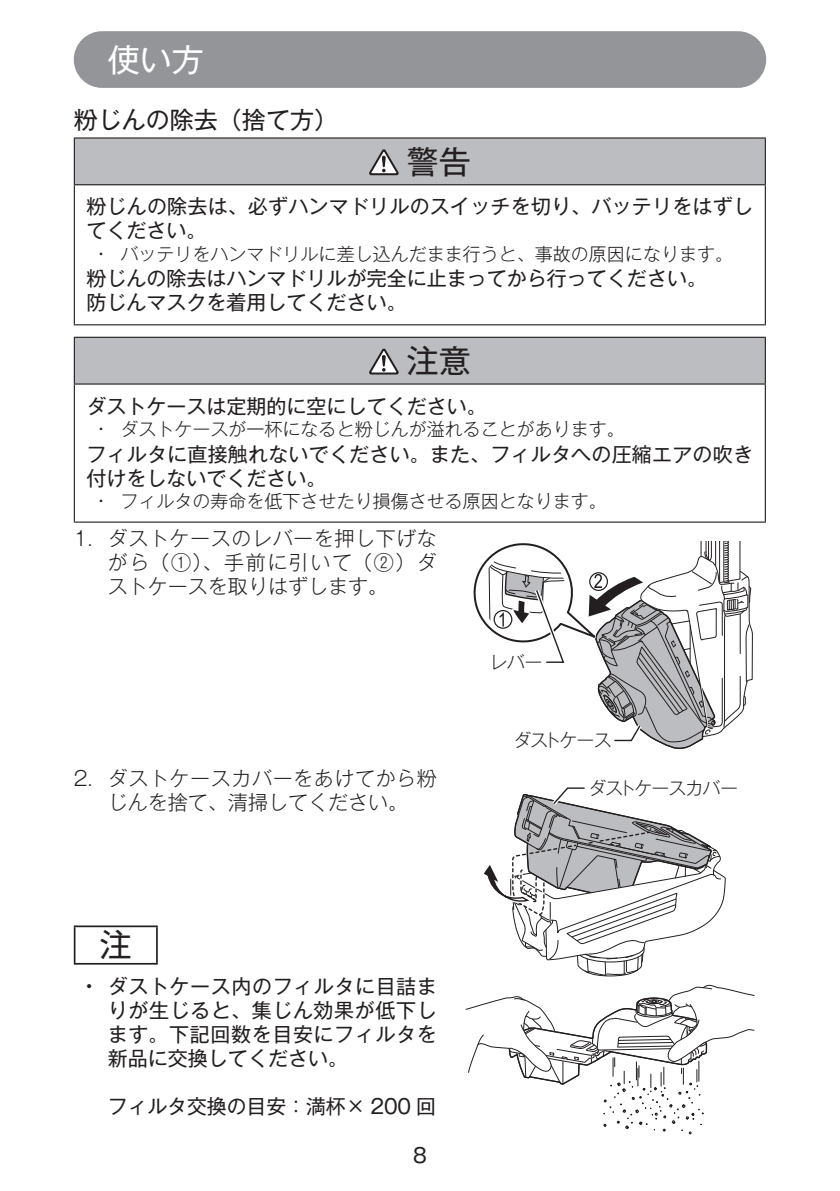
<style>
.page{position:relative;width:840px;height:1191px;background:#fff}
.page>*{position:absolute;margin:0;border:0;box-sizing:border-box;transform-origin:0 0}
.t1{font:32px "Gothic MB101 Pro";color:#231f20}
.t2{font:32px "Gothic MB101 Pro";color:#fff}
.t3{font:24px "Gothic MB101 Pro";color:#231f20}
.t4{font:20px/24px "Gothic MB101 Pro";color:#231f20}
.t5{font:300 20px/24px "Gothic MB101 Pro";letter-spacing:.03em;color:#231f20;text-align:justify}
.t6{font:300 18px "Gothic MB101 Pro";color:#231f20}
.t7{font:300 18px "Gothic MB101 Pro";letter-spacing:-.06em;color:#231f20}
.s1{font-weight:500}
</style>
<div class="page">
<div style="left:74px;top:31px;width:691px;height:57px;background:#939598;border-radius:28px"></div>
<div style="left:74px;top:138px;width:690px;height:47px;background:#bcbdc0"></div>
<hr style="left:74px;top:185px;width:1px;height:139px;background:#231f20">
<hr style="left:764px;top:185px;width:1px;height:139px;background:#231f20">
<hr style="left:74px;top:137px;width:691px;height:2px;background:#231f20">
<hr style="left:74px;top:139px;width:1px;height:45px;background:#231f20">
<hr style="left:764px;top:139px;width:1px;height:45px;background:#231f20">
<hr style="left:74px;top:184px;width:691px;height:1px;background:#231f20">
<hr style="left:74px;top:324px;width:691px;height:1px;background:#231f20">
<svg style="left:369px;top:149px;width:29px;height:26px"></svg>
<div style="left:74px;top:337px;width:690px;height:47px;background:#bcbdc0"></div>
<hr style="left:74px;top:384px;width:1px;height:137px;background:#231f20">
<hr style="left:764px;top:384px;width:1px;height:137px;background:#231f20">
<hr style="left:74px;top:337px;width:691px;height:1px;background:#231f20">
<hr style="left:74px;top:338px;width:1px;height:45px;background:#231f20">
<hr style="left:764px;top:338px;width:1px;height:45px;background:#231f20">
<hr style="left:74px;top:383px;width:691px;height:1px;background:#231f20">
<hr style="left:74px;top:521px;width:691px;height:1px;background:#231f20">
<svg style="left:369px;top:349px;width:29px;height:26px"></svg>
<hr style="left:74px;top:925px;width:84px;height:2px;background:#231f20">
<hr style="left:74px;top:927px;width:1px;height:36px;background:#231f20">
<hr style="left:156px;top:927px;width:2px;height:36px;background:#231f20">
<hr style="left:74px;top:963px;width:84px;height:1px;background:#231f20">
<svg style="left:473px;top:541px;width:279px;height:208px"></svg>
<div style="left:493px;top:610px;width:19px;height:19px;border:1px solid #231f20;border-radius:50%"></div>
<svg style="left:465px;top:787px;width:289px;height:347px"></svg>
<h1 class="t2" style="left:108px;top:33px;width:97px">使い方</h1>
<p class="t3" style="left:74px;top:100px;width:265px">粉じんの除去（捨て方）</p>
<h1 class="t1" style="left:406px;top:135px;width:65px">警告</h1>
<p class="t4" style="left:86px;top:192px;width:668px">粉じんの除去は、必ずハンマドリルのスイッチを切り、バッテリをはずしてください。</p>
<p class="t6" style="left:98px;top:239px;width:636px">• バッテリをハンマドリルに差し込んだまま行うと、事故の原因になります。</p>
<p class="t4" style="left:86px;top:264px;width:621px">粉じんの除去はハンマドリルが完全に止まってから行ってください。防じんマスクを着用してください。</p>
<h1 class="t1" style="left:406px;top:334px;width:65px">注意</h1>
<p class="t4" style="left:86px;top:391px;width:401px">ダストケースは定期的に空にしてください。</p>
<p class="t6" style="left:98px;top:414px;width:528px">• ダストケースが一杯になると粉じんが溢れることがあります。</p>
<p class="t4" style="left:86px;top:439px;width:668px">フィルタに直接触れないでください。また、フィルタへの圧縮エアの吹き付けをしないでください。</p>
<p class="t6" style="left:98px;top:486px;width:510px">• フィルタの寿命を低下させたり損傷させる原因となります。</p>
<p class="t5" style="left:108px;top:523px;width:330px;text-indent:-34px">1. ダストケースのレバーを押し下げながら（①）、手前に引いて（②）ダストケースを取りはずします。</p>
<p class="t5" style="left:74px;top:763px;width:364px;text-align:center">2. ダストケースカバーをあけてから粉じんを捨て、清掃してください。</p>
<h1 class="t1" style="left:100px;top:918px;width:33px">注</h1>
<p class="t4" style="left:108px;top:971px;width:330px;text-align:justify;text-indent:-23px"><span class="s1">•</span> ダストケース内のフィルタに目詰まりが生じると、集じん効果が低下します。下記回数を目安にフィルタを新品に交換してください。</p>
<p class="t4" style="left:108px;top:1091px;width:329px">フィルタ交換の目安：満杯× 200 回</p>
<p class="t4" style="left:413px;top:1140px;width:15px">8</p>
<p class="t6" style="left:489px;top:647px;width:54px">レバー</p>
<p class="t6" style="left:513px;top:725px;width:100px">ダストケース</p>
<p class="t7" style="left:588px;top:773px;width:151px">ダストケースカバー</p>
</div>
